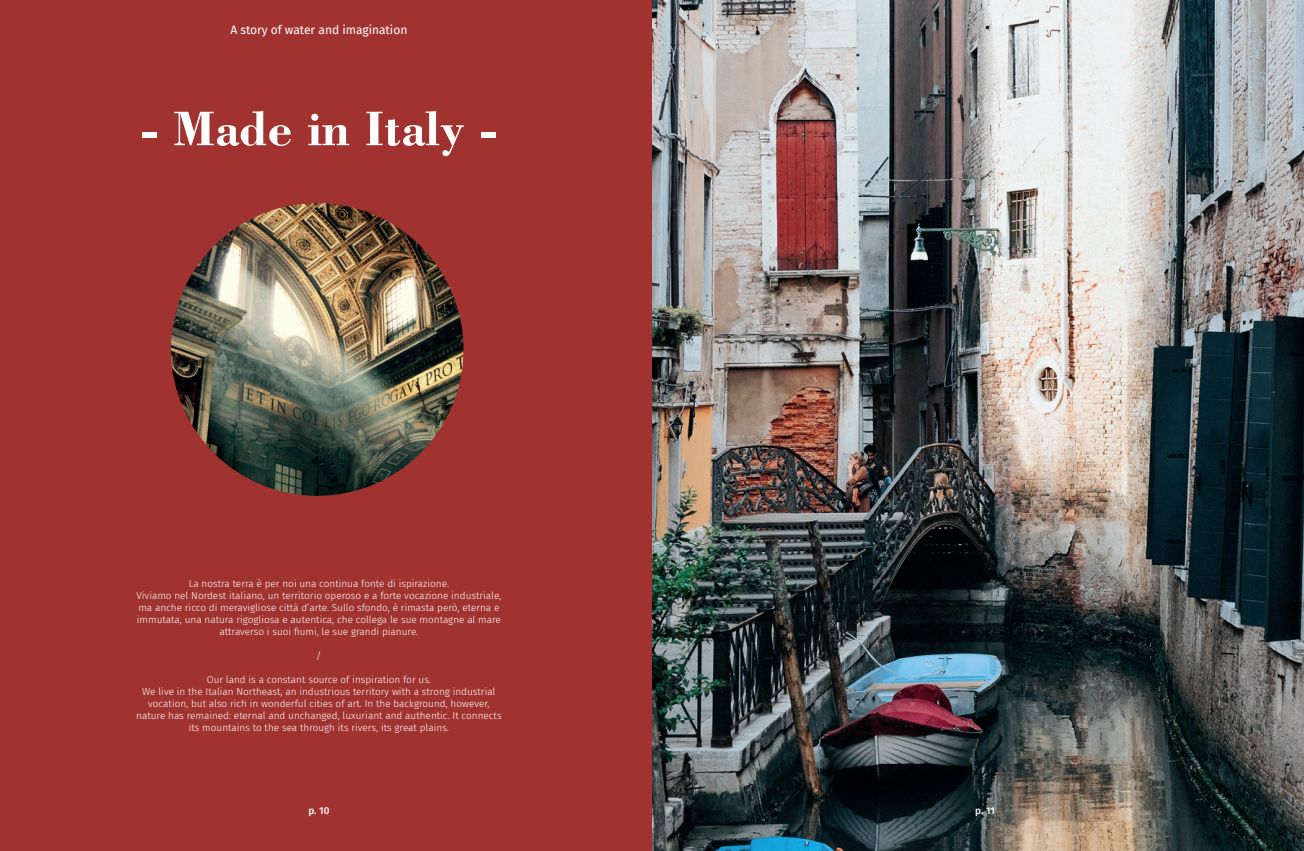
<style>
.page{position:relative;width:1304px;height:851px;background:#fff}
.page>*{position:absolute;margin:0;border:0;box-sizing:border-box;transform-origin:0 0}
.t1{font:700 50px "Bodoni";color:#fff}
.t2{font:12px "Fira Sans";color:#fff}
.t3{font:300 10px/12px "Fira Sans";color:#fff;text-align:center}
.t4{font:500 10px "Fira Sans";color:#fff}
</style>
<div class="page">
<img style="left:652px;top:0;width:652px;height:850px">
<div style="left:0;top:0;width:652px;height:850px;background:#a0332f"></div>
<img style="left:171px;top:203px;width:292px;height:292px;border-radius:146px">
<p class="t2" style="left:230px;top:21px;width:178px">A story of water and imagination</p>
<h1 class="t1" style="left:141px;top:97px;width:357px">- Made in Italy -</h1>
<p class="t3" style="left:136px;top:577px;width:366px">La nostra terra è per noi una continua fonte di ispirazione.<br>Viviamo nel Nordest italiano, un territorio operoso e a forte vocazione industriale, ma anche ricco di meravigliose città d’arte. Sullo sfondo, è rimasta però, eterna e immutata, una natura rigogliosa e autentica, che collega le sue montagne al mare attraverso i suoi fiumi, le sue grandi pianure.</p>
<p class="t3" style="left:316px;top:649px;width:7px">/</p>
<p class="t3" style="left:136px;top:673px;width:367px">Our land is a constant source of inspiration for us.<br>We live in the Italian Northeast, an industrious territory with a strong industrial vocation, but also rich in wonderful cities of art. In the background, however, nature has remained: eternal and unchanged, luxuriant and authentic. It connects its mountains to the sea through its rivers, its great plains.</p>
<p class="t4" style="left:308px;top:802px;width:22px">p. 10</p>
<p class="t4" style="left:975px;top:802px;width:21px">p. 11</p>
</div>
